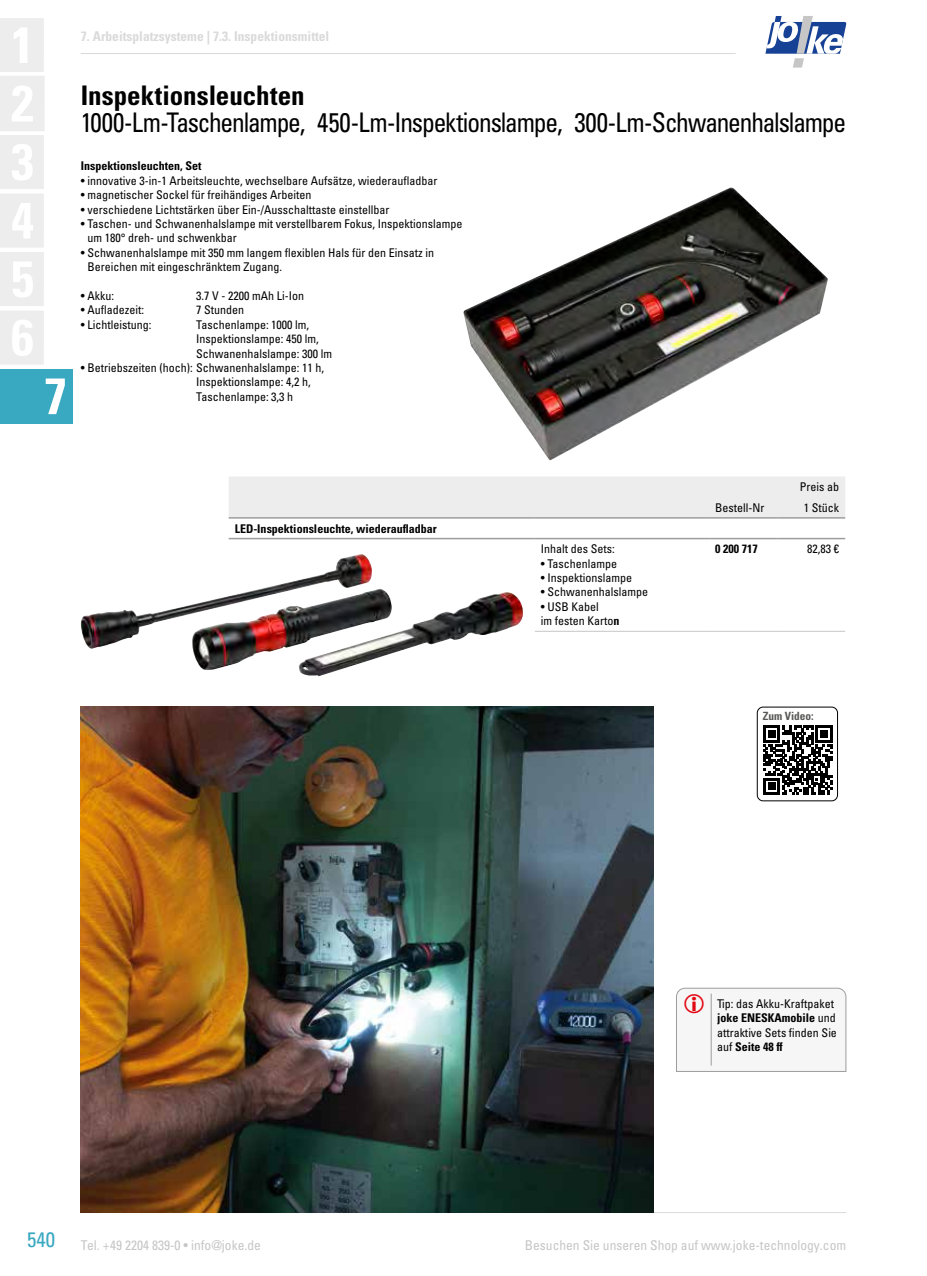
<style>
.page{position:relative;width:927px;height:1276px;background:#fff}
.page>*{position:absolute;margin:0;border:0;box-sizing:border-box;transform-origin:0 0}
.t1{font:700 condensed 51px "Univers LT Pro";color:#fff}
.t2{font:condensed 27px "Univers LT Pro";letter-spacing:-.045em;color:#000;scale:.94 1}
.t3{font:700 condensed 27px "Univers LT Pro";color:#000}
.t4{font:condensed 21px "Univers LT Pro";color:#39a8c1}
.t5{font:condensed 13.5px "Univers LT Pro";color:#c6c6c6}
.t6{font:700 condensed 13.5px "Univers LT Pro";color:#dadada}
.t7{font:condensed 12px/14.4px "Univers LT Pro";color:#000}
.t8{font:700 condensed 12px "Univers LT Pro";color:#000}
.t9{font:700 condensed 11.4px "Univers LT Pro";color:#575756}
.s1{font-weight:700}
</style>
<div class="page">
<hr style="left:81px;top:1212px;width:765px;height:1px;background:#dadada">
<hr style="left:81px;top:53px;width:655px;height:1px;background:#dadada">
<svg style="left:765px;top:16px;width:81px;height:52px"></svg>
<div style="left:0;top:369px;width:73px;height:54px;background:#39a8c1"></div>
<div style="left:0;top:18px;width:45px;height:347px;background:#ededed"></div>
<img style="left:81px;top:554px;width:422px;height:116px">
<img style="left:81px;top:707px;width:573px;height:505px">
<img style="left:463px;top:188px;width:365px;height:272px">
<div style="left:229px;top:477px;width:616px;height:40px;background:#ededed"></div>
<hr style="left:229px;top:517px;width:306px;height:1px;background:#9d9d9c">
<hr style="left:535px;top:517px;width:174px;height:1px;background:#9d9d9c">
<hr style="left:709px;top:517px;width:68px;height:1px;background:#9d9d9c">
<hr style="left:777px;top:538px;width:68px;height:1px;background:#9d9d9c">
<hr style="left:777px;top:631px;width:68px;height:1px;background:#c6c6c6">
<hr style="left:709px;top:538px;width:68px;height:1px;background:#9d9d9c">
<hr style="left:709px;top:631px;width:68px;height:1px;background:#c6c6c6">
<hr style="left:535px;top:538px;width:174px;height:1px;background:#9d9d9c">
<hr style="left:535px;top:631px;width:174px;height:1px;background:#c6c6c6">
<hr style="left:229px;top:538px;width:306px;height:1px;background:#9d9d9c">
<hr style="left:777px;top:517px;width:68px;height:1px;background:#9d9d9c">
<div style="left:757px;top:707px;width:81px;height:94px;border:1px solid #000;border-radius:6px"></div>
<svg style="left:763px;top:725px;width:69px;height:69px"></svg>
<div style="left:676px;top:987px;width:171px;height:85px;background:#f6f6f6"></div>
<p class="t6" style="left:81px;top:27px;width:250px">7. Arbeitsplatzsysteme | 7.3. Inspektionsmittel</p>
<h1 class="t1" style="left:44px;top:365px;width:24px">7</h1>
<h2 class="t3" style="left:81px;top:78px;width:225px">Inspektionsleuchten</h2>
<h2 class="t2" style="left:81px;top:106px;width:816px">1000-Lm-Taschenlampe, 450-Lm-Inspektionslampe, 300-Lm-Schwanenhalslampe</h2>
<p class="t8" style="left:81px;top:159px;width:122px">Inspektionsleuchten, Set</p>
<p class="t7" style="left:81px;top:173px;width:358px">• innovative 3-in-1 Arbeitsleuchte, wechselbare Aufsätze, wiederaufladbar</p>
<p class="t7" style="left:81px;top:187px;width:232px">• magnetischer Sockel für freihändiges Arbeiten</p>
<p class="t7" style="left:81px;top:202px;width:310px">• verschiedene Lichtstärken über Ein-/Ausschalttaste einstellbar</p>
<p class="t7" style="left:87px;top:216px;width:376px;text-indent:-7px">• Taschen- und Schwanenhalslampe mit verstellbarem Fokus, Inspektionslampe um 180° dreh- und schwenkbar</p>
<p class="t7" style="left:87px;top:245px;width:348px;text-indent:-7px">• Schwanenhalslampe mit 350 mm langem flexiblen Hals für den Einsatz in<br>Bereichen mit eingeschränktem Zugang.</p>
<p class="t7" style="left:81px;top:288px;width:35px">• Akku:</p>
<p class="t7" style="left:196px;top:288px;width:109px">3.7 V - 2200 mAh Li-Ion</p>
<p class="t7" style="left:81px;top:303px;width:65px">• Aufladezeit:</p>
<p class="t7" style="left:196px;top:303px;width:49px">7 Stunden</p>
<p class="t7" style="left:81px;top:317px;width:72px">• Lichtleistung:</p>
<p class="t7" style="left:196px;top:317px;width:137px">Taschenlampe: 1000 lm,<br>Inspektionslampe: 450 lm,<br>Schwanenhalslampe: 300 lm</p>
<p class="t7" style="left:196px;top:360px;width:129px;text-indent:-116px">• Betriebszeiten (hoch): Schwanenhalslampe: 11 h,<br>Inspektionslampe: 4,2 h,<br>Taschenlampe: 3,3 h</p>
<p class="t8" style="left:235px;top:521px;width:203px">LED-Inspektionsleuchte, wiederaufladbar</p>
<p class="t7" style="left:541px;top:541px;width:75px">Inhalt des Sets:</p>
<p class="t7" style="left:541px;top:556px;width:78px">• Taschenlampe</p>
<p class="t7" style="left:541px;top:570px;width:93px">• Inspektionslampe</p>
<p class="t7" style="left:541px;top:585px;width:109px">• Schwanenhalslampe</p>
<p class="t7" style="left:541px;top:599px;width:80px">• USB Kabel<br>im festen Karto<span class="s1">n</span></p>
<p class="t7" style="left:715px;top:500px;width:51px">Bestell-Nr</p>
<p class="t7" style="left:800px;top:476px;width:41px;line-height:20.7px;text-align:center">Preis ab<br>1 Stück</p>
<p class="t8" style="left:715px;top:541px;width:44px">0 200 717</p>
<p class="t7" style="left:807px;top:541px;width:33px">82,83 €</p>
<p class="t9" style="left:763px;top:709px;width:52px">Zum Video:</p>
<p class="t7" style="left:717px;top:996px;width:121px">Tip: das Akku-Kraftpaket <span class="s1">joke ENESKAmobile</span> und attraktive Sets finden Sie auf <span class="s1">Seite 48 ff</span></p>
<h3 class="t4" style="left:27px;top:1226px;width:29px">540</h3>
<p class="t5" style="left:81px;top:1236px;width:182px">Tel. +49 2204 839-0 • info@joke.de</p>
<p class="t5" style="left:525px;top:1236px;width:323px">Besuchen Sie unseren Shop auf www.joke-technology.com</p>
</div>
